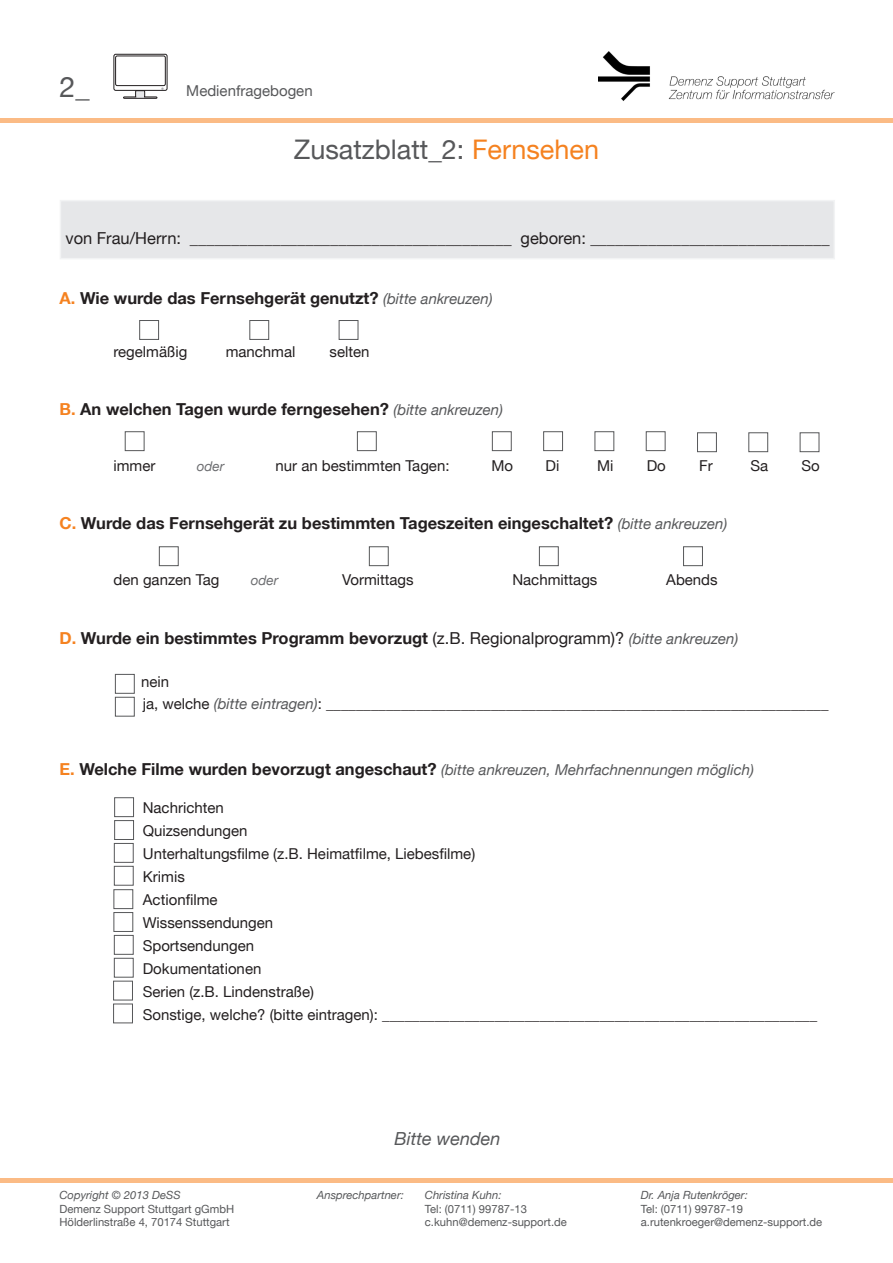
<style>
.page{position:relative;width:893px;height:1263px;background:#fff}
.page>*{position:absolute;margin:0;border:0;box-sizing:border-box;transform-origin:0 0}
.t1{font:28.5px "Helvetica Neue LT";color:#57585a}
.t2{font:27px "Helvetica Neue LT";color:#57585a}
.t3{font:italic 18px "Helvetica Neue LT";color:#57585a}
.t4{font:700 16.5px "Helvetica Neue LT";color:#231f20}
.t5{font:16.5px "Helvetica Neue LT";color:#231f20}
.t6{font:15px/23px "Helvetica Neue LT";color:#231f20}
.t7{font:italic 15px "Helvetica Neue LT";color:#57585a}
.t8{font:15px "Helvetica Neue LT";color:#57585a}
.t9{font:italic 13.5px "Helvetica Neue LT";color:#6c6d70}
.t10{font:11.25px/13.5px "Helvetica Neue LT";color:#57585a}
.t11{font:italic 11.25px "Helvetica Neue LT";color:#57585a}
.s1{color:#f58220}
.s2{font-weight:400;font-style:italic;font-size:15px;color:#57585a}
.s3{font-weight:400}
.s4{font-style:italic;color:#57585a}
.s5{font-weight:700;font-style:normal;font-size:16.5px;color:#f58220}
.s6{font-weight:700;font-style:normal;font-size:16.5px;color:#231f20}
</style>
<div class="page">
<img style="left:598px;top:52px;width:237px;height:49px">
<hr style="left:0;top:118px;width:893px;height:4px;background:#fbbb85">
<hr style="left:0;top:1178px;width:893px;height:4px;background:#fbbb85">
<div style="left:114px;top:54px;width:53px;height:37px;border:1px solid #231f20;border-radius:2px"></div>
<div style="left:115px;top:56px;width:50px;height:30px;border:1px solid #231f20;border-radius:2px"></div>
<svg style="left:123px;top:88px;width:40px;height:11px"></svg>
<div style="left:339px;top:320px;width:19px;height:20px;border:1px solid #57585a"></div>
<div style="left:249px;top:320px;width:20px;height:20px;border:1px solid #57585a"></div>
<div style="left:139px;top:320px;width:20px;height:20px;border:1px solid #57585a"></div>
<div style="left:357px;top:431px;width:20px;height:20px;border:1px solid #57585a"></div>
<div style="left:125px;top:431px;width:19px;height:20px;border:1px solid #57585a"></div>
<div style="left:492px;top:431px;width:20px;height:20px;border:1px solid #57585a"></div>
<div style="left:543px;top:431px;width:20px;height:20px;border:1px solid #57585a"></div>
<div style="left:595px;top:431px;width:19px;height:20px;border:1px solid #57585a"></div>
<div style="left:646px;top:431px;width:19px;height:20px;border:1px solid #57585a"></div>
<div style="left:697px;top:432px;width:20px;height:20px;border:1px solid #57585a"></div>
<div style="left:748px;top:432px;width:20px;height:20px;border:1px solid #57585a"></div>
<div style="left:800px;top:432px;width:19px;height:20px;border:1px solid #57585a"></div>
<div style="left:159px;top:546px;width:20px;height:20px;border:1px solid #57585a"></div>
<div style="left:369px;top:546px;width:20px;height:20px;border:1px solid #57585a"></div>
<div style="left:539px;top:546px;width:20px;height:20px;border:1px solid #57585a"></div>
<div style="left:683px;top:546px;width:20px;height:20px;border:1px solid #57585a"></div>
<div style="left:115px;top:674px;width:20px;height:20px;border:1px solid #57585a"></div>
<div style="left:115px;top:697px;width:20px;height:19px;border:1px solid #57585a"></div>
<div style="left:114px;top:797px;width:20px;height:20px;border:1px solid #57585a"></div>
<div style="left:114px;top:820px;width:20px;height:20px;border:1px solid #57585a"></div>
<div style="left:114px;top:889px;width:19px;height:20px;border:1px solid #57585a"></div>
<div style="left:114px;top:912px;width:19px;height:20px;border:1px solid #57585a"></div>
<div style="left:60px;top:200px;width:775px;height:59px;background:#e6e7e9;border:2px solid #f2f3f4"></div>
<div style="left:114px;top:843px;width:20px;height:20px;border:1px solid #57585a"></div>
<div style="left:114px;top:866px;width:20px;height:19px;border:1px solid #57585a"></div>
<div style="left:114px;top:935px;width:20px;height:20px;border:1px solid #57585a"></div>
<div style="left:114px;top:958px;width:20px;height:19px;border:1px solid #57585a"></div>
<div style="left:113px;top:981px;width:20px;height:19px;border:1px solid #57585a"></div>
<div style="left:113px;top:1004px;width:20px;height:19px;border:1px solid #57585a"></div>
<h1 class="t1" style="left:60px;top:69px;width:32px">2_</h1>
<p class="t8" style="left:186px;top:81px;width:128px">Medienfragebogen</p>
<h2 class="t2" style="left:294px;top:133px;width:307px">Zusatzblatt_2: <span class="s1">Fernsehen</span></h2>
<p class="t5" style="left:65px;top:228px;width:766px">von Frau/Herrn: _______________________________________ geboren: _____________________________</p>
<p class="t4" style="left:60px;top:288px;width:435px"><span class="s1">A.</span> Wie wurde das Fernsehgerät genutzt? <span class="s2">(bitte ankreuzen)</span></p>
<p class="t6" style="left:114px;top:340px;width:75px">regelmäßig</p>
<p class="t6" style="left:226px;top:340px;width:71px">manchmal</p>
<p class="t6" style="left:330px;top:340px;width:42px">selten</p>
<p class="t4" style="left:60px;top:399px;width:445px"><span class="s1">B.</span> An welchen Tagen wurde ferngesehen? <span class="s2">(bitte ankreuzen)</span></p>
<p class="t6" style="left:114px;top:454px;width:43px">immer</p>
<p class="t9" style="left:197px;top:458px;width:29px">oder</p>
<p class="t6" style="left:276px;top:454px;width:175px">nur an bestimmten Tagen:</p>
<p class="t6" style="left:492px;top:454px;width:23px">Mo</p>
<p class="t6" style="left:546px;top:454px;width:15px">Di</p>
<p class="t6" style="left:597px;top:454px;width:18px">Mi</p>
<p class="t6" style="left:647px;top:454px;width:21px">Do</p>
<p class="t6" style="left:699px;top:454px;width:15px">Fr</p>
<p class="t6" style="left:750px;top:454px;width:19px">Sa</p>
<p class="t6" style="left:802px;top:454px;width:20px">So</p>
<p class="t4" style="left:60px;top:513px;width:669px"><span class="s1">C.</span> Wurde das Fernsehgerät zu bestimmten Tageszeiten eingeschaltet? <span class="s2">(bitte ankreuzen)</span></p>
<p class="t6" style="left:114px;top:568px;width:107px">den ganzen Tag</p>
<p class="t9" style="left:251px;top:572px;width:29px">oder</p>
<p class="t6" style="left:342px;top:568px;width:73px">Vormittags</p>
<p class="t6" style="left:512px;top:568px;width:87px">Nachmittags</p>
<p class="t6" style="left:666px;top:568px;width:53px">Abends</p>
<p class="t4" style="left:60px;top:628px;width:680px"><span class="s1">D.</span> Wurde ein bestimmtes Programm bevorzugt <span class="s3">(z.B. Regionalprogramm)?</span> <span class="s2">(bitte ankreuzen)</span></p>
<p class="t6" style="left:141px;top:669px;width:689px">nein<br>ja, welche <span class="s4">(bitte eintragen)</span>: ___________________________________________________________________</p>
<p class="t7" style="left:60px;top:761px;width:696px"><span class="s5">E.</span> <span class="s6">Welche Filme wurden bevorzugt angeschaut?</span> (bitte ankreuzen, Mehrfachnennungen möglich)</p>
<p class="t6" style="left:143px;top:796px;width:676px">Nachrichten<br>Quizsendungen<br>Unterhaltungsfilme (z.B. Heimatfilme, Liebesfilme)<br>Krimis<br>Actionfilme<br>Wissenssendungen<br>Sportsendungen<br>Dokumentationen<br>Serien (z.B. Lindenstraße)<br>Sonstige, welche? (bitte eintragen): __________________________________________________________</p>
<p class="t11" style="left:60px;top:1188px;width:123px">Copyright © 2013 DeSS</p>
<p class="t10" style="left:60px;top:1202px;width:176px">Demenz Support Stuttgart gGmbH<br>Hölderlinstraße 4, 70174 Stuttgart</p>
<p class="t3" style="left:394px;top:1127px;width:108px">Bitte wenden</p>
<p class="t11" style="left:317px;top:1188px;width:88px">Ansprechpartner:</p>
<p class="t11" style="left:425px;top:1188px;width:78px">Christina Kuhn:</p>
<p class="t11" style="left:641px;top:1188px;width:108px">Dr. Anja Rutenkröger:</p>
<p class="t10" style="left:425px;top:1202px;width:104px">Tel: (0711) 99787-13</p>
<p class="t10" style="left:641px;top:1202px;width:104px">Tel: (0711) 99787-19</p>
<p class="t10" style="left:425px;top:1215px;width:143px">c.kuhn@demenz-support.de</p>
<p class="t10" style="left:641px;top:1215px;width:183px">a.rutenkroeger@demenz-support.de</p>
</div>
